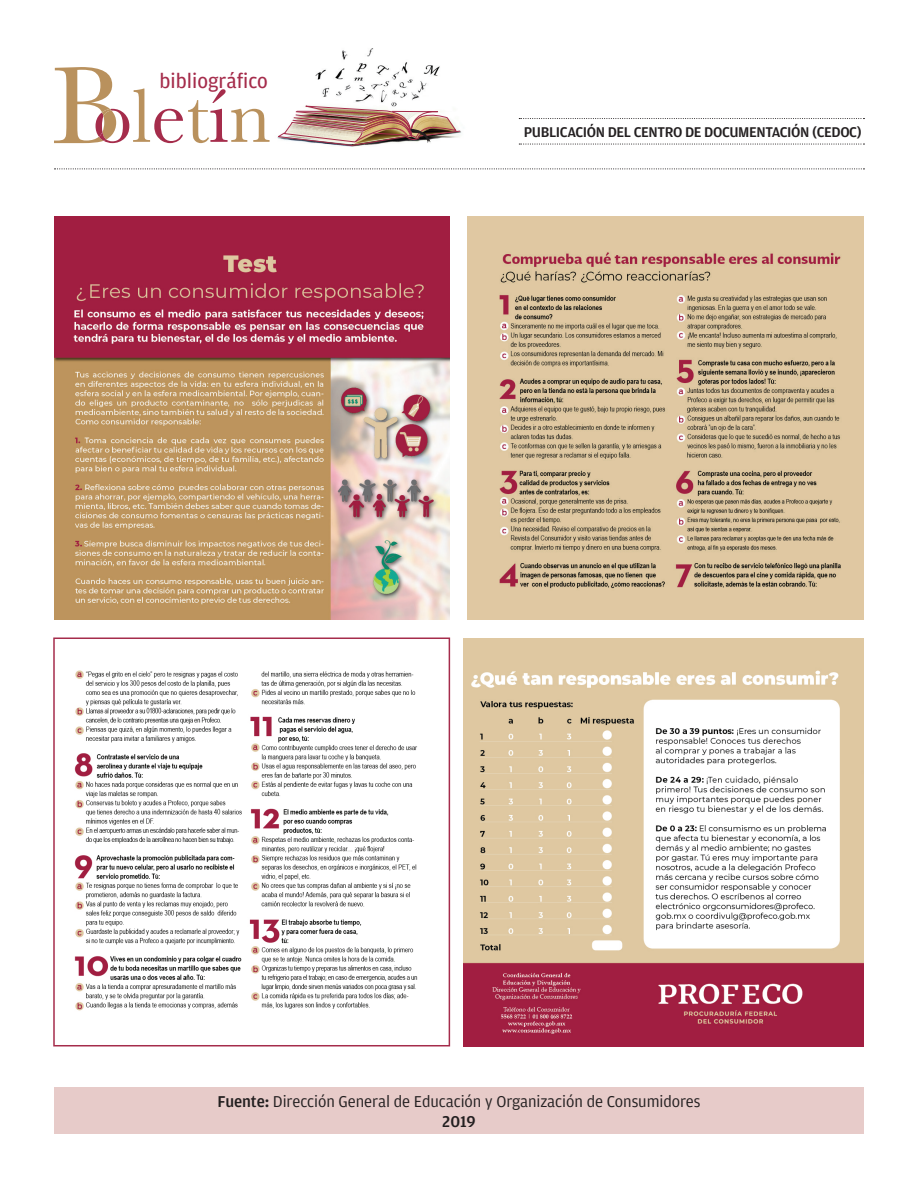
<style>
.page{position:relative;width:918px;height:1188px;background:#fff}
.page>*{position:absolute;margin:0;border:0;box-sizing:border-box;transform-origin:0 0}
.t1{font:21.15px "Amplitude";color:#a52c4b}
.t2{font:16.65px/20.4px "Amplitude";letter-spacing:-.005em;color:#231f20;text-align:center}
.t3{font:500 15px "Amplitude";letter-spacing:-.025em;color:#231f20}
.s1{font-weight:500}
</style>
<div class="page">
<div style="left:54px;top:1088px;width:810px;height:46px;background:#e7cbc9"></div>
<img style="left:468px;top:216px;width:396px;height:403px">
<img style="left:74px;top:670px;width:344px;height:341px">
<div style="left:53px;top:638px;width:397px;height:408px;border:2px solid #a52c4b"></div>
<svg style="left:54px;top:67px;width:216px;height:76px"></svg>
<img style="left:315px;top:48px;width:147px;height:99px">
<img style="left:277px;top:102px;width:184px;height:44px">
<svg style="left:519px;top:118px;width:345px;height:1px"></svg>
<svg style="left:519px;top:144px;width:345px;height:1px"></svg>
<svg style="left:55px;top:168px;width:809px;height:1px"></svg>
<img style="left:54px;top:216px;width:396px;height:404px">
<img style="left:464px;top:638px;width:400px;height:408px">
<p class="t1" style="left:160px;top:70px;width:110px">bibliográfico</p>
<p class="t3" style="left:524px;top:124px;width:340px">PUBLICACIÓN DEL CENTRO DE DOCUMENTACIÓN (CEDOC)</p>
<p class="t2" style="left:217px;top:1091px;width:485px"><span class="s1">Fuente:</span> Dirección General de Educación y Organización de Consumidores<br><span class="s1">2019</span></p>
</div>
